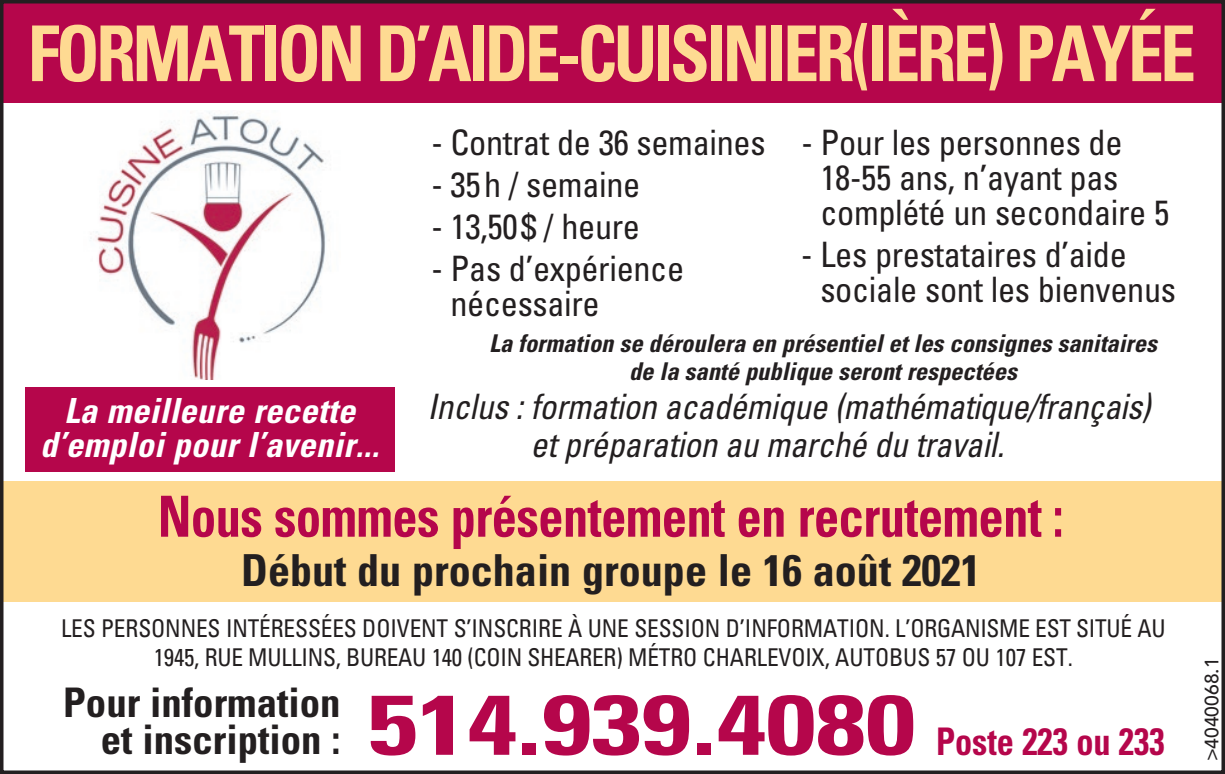
<style>
.page{position:relative;width:1225px;height:774px;background:#fff}
.page>*{position:absolute;margin:0;border:0;box-sizing:border-box;transform-origin:0 0}
.t1{font:700 condensed 77px "Univers LT Std";letter-spacing:-.05em;color:#feda92;scale:.93 1}
.t2{font:700 condensed 56.7px "Univers LT Std";letter-spacing:-.01em;color:#b5064b;scale:.89 1}
.t3{font:700 condensed 44.1px "Univers LT Std";color:#231f20}
.t4{font:700 condensed 40.6px/36.4px "Univers LT Std";color:#231f20;text-align:right}
.t5{font:700 condensed 38.15px "Univers LT Std";color:#b5064b;scale:.9 1}
.t6{font:condensed 35px/35px "Univers LT Std";letter-spacing:-.01em;color:#231f20}
.t7{font:italic condensed 35px/38.5px "Univers LT Std";letter-spacing:-.01em;color:#231f20;scale:.96 1}
.t8{font:italic 700 condensed 34.65px/33.9px "Univers LT Std";letter-spacing:.01em;color:#fff;text-align:center}
.t9{font:condensed 24.5px/29.4px "Univers LT Std";letter-spacing:-.005em;color:#231f20;text-align:center;scale:.95 1}
.t10{font:italic 700 condensed 24.5px/28px "Univers LT Std";color:#231f20;text-align:center}
.t11{font:500 19.25px "Avenir LT Std";color:#231f20}
.s1{font-size:84.35px}
</style>
<div class="page">
<div style="left:0;top:482px;width:1221px;height:120px;background:#feda92"></div>
<div style="left:0;top:4px;width:1225px;height:99px;background:#b5064b"></div>
<div style="left:0;top:0;width:1225px;height:774px;border:4px solid #231f20"></div>
<div style="left:25px;top:387px;width:369px;height:85px;background:#b5064b"></div>
<img style="left:96px;top:112px;width:230px;height:268px">
<h1 class="t1" style="left:28px;top:6px;width:1257px">FORMATION D’AIDE-CUISINIER(IÈRE) PAYÉE</h1>
<p class="t8" style="left:40px;top:394px;width:340px">La meilleure recette d’emploi pour l’avenir...</p>
<p class="t6" style="left:431px;top:124px;width:336px">- Contrat de 36 semaines</p>
<p class="t6" style="left:431px;top:166px;width:211px">- 35h / semaine</p>
<p class="t6" style="left:431px;top:208px;width:210px">- 13,50$ / heure</p>
<p class="t6" style="left:450px;top:250px;width:235px;text-indent:-19px">- Pas d’expérience nécessaire</p>
<p class="t6" style="left:820px;top:124px;width:350px;text-indent:-19px">- Pour les personnes de<br>18-55 ans, n’ayant pas complété un secondaire 5</p>
<p class="t6" style="left:820px;top:236px;width:357px;text-indent:-19px">- Les prestataires d’aide sociale sont les bienvenus</p>
<p class="t10" style="left:489px;top:329px;width:669px">La formation se déroulera en présentiel et les consignes sanitaires de la santé publique seront respectées</p>
<p class="t7" style="left:531px;top:387px;width:647px;text-indent:-103px">Inclus : formation académique (mathématique/français) et préparation au marché du travail.</p>
<h2 class="t2" style="left:158px;top:482px;width:1019px">Nous sommes présentement en recrutement :</h2>
<p class="t3" style="left:241px;top:543px;width:741px">Début du prochain groupe le 16 août 2021</p>
<p class="t9" style="left:61px;top:613px;width:1164px">LES PERSONNES INTÉRESSÉES DOIVENT S’INSCRIRE À UNE SESSION D’INFORMATION. L’ORGANISME EST SITUÉ AU<br>1945, RUE MULLINS, BUREAU 140 (COIN SHEARER) MÉTRO CHARLEVOIX, AUTOBUS 57 OU 107 EST.</p>
<p class="t5" style="left:367px;top:717px;width:887px"><span class="s1">514.939.4080</span> Poste 223 ou 233</p>
<p class="t4" style="left:63px;top:684px;width:279px">Pour information et inscription :</p>
<p class="t11" style="left:1200px;top:761px;width:105px;rotate:-90deg">&gt;4040068.1</p>
</div>
